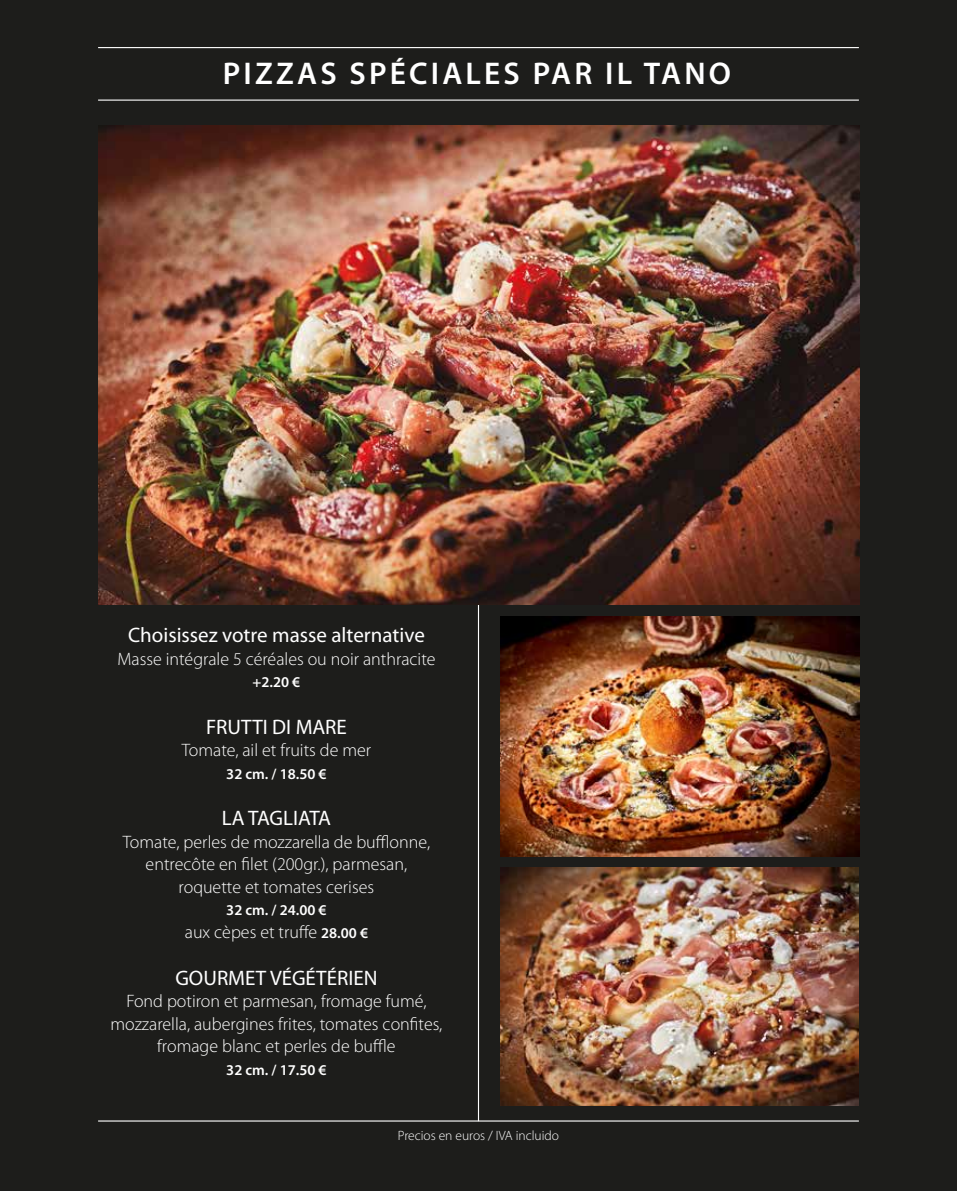
<style>
.page{position:relative;width:957px;height:1191px;background:#1d1d1b}
.page>*{position:absolute;margin:0;border:0;box-sizing:border-box;transform-origin:0 0}
.t1{font:600 31.5px "Myriad Pro";letter-spacing:.1em;color:#fff}
.t2{font:21px "Myriad Pro";color:#fff}
.t3{font:300 18px/22.5px "Myriad Pro";color:#fff;text-align:center}
.t4{font:600 15px "Myriad Pro";color:#fff}
.t5{font:300 13.5px "Myriad Pro";color:#fff}
.s1{font-weight:600;font-size:15px}
</style>
<div class="page">
<hr style="left:99px;top:100px;width:759px;height:1px;background:#fff">
<hr style="left:99px;top:1120px;width:759px;height:1px;background:#fff">
<hr style="left:99px;top:47px;width:759px;height:1px;background:#fff">
<hr style="left:478px;top:127px;width:1px;height:993px;background:#fff">
<img style="left:98px;top:126px;width:761px;height:478px">
<img style="left:500px;top:617px;width:360px;height:239px">
<img style="left:500px;top:867px;width:358px;height:238px">
<h1 class="t1" style="left:223px;top:54px;width:510px">PIZZAS SPÉCIALES PAR IL TANO</h1>
<p class="t2" style="left:128px;top:624px;width:298px">Choisissez votre masse alternative</p>
<p class="t3" style="left:117px;top:648px;width:320px">Masse intégrale 5 céréales ou noir anthracite</p>
<p class="t4" style="left:253px;top:673px;width:49px">+2.20 €</p>
<p class="t2" style="left:206px;top:715px;width:142px">FRUTTI DI MARE</p>
<p class="t3" style="left:182px;top:739px;width:191px">Tomate, ail et fruits de mer</p>
<p class="t4" style="left:226px;top:764px;width:102px">32 cm. / 18.50 €</p>
<p class="t2" style="left:222px;top:807px;width:111px">LA TAGLIATA</p>
<p class="t3" style="left:123px;top:831px;width:309px">Tomate, perles de mozzarella de bufflonne, entrecôte en filet (200gr.), parmesan, roquette et tomates cerises</p>
<p class="t4" style="left:226px;top:901px;width:102px">32 cm. / 24.00 €</p>
<p class="t3" style="left:185px;top:921px;width:185px">aux cèpes et truffe <span class="s1">28.00 €</span></p>
<p class="t2" style="left:175px;top:966px;width:204px">GOURMET VÉGÉTÉRIEN</p>
<p class="t3" style="left:110px;top:990px;width:333px">Fond potiron et parmesan, fromage fumé, mozzarella, aubergines frites, tomates confites, fromage blanc et perles de buffle</p>
<p class="t4" style="left:226px;top:1060px;width:102px">32 cm. / 17.50 €</p>
<p class="t5" style="left:398px;top:1128px;width:163px">Precios en euros / IVA incluido</p>
</div>
